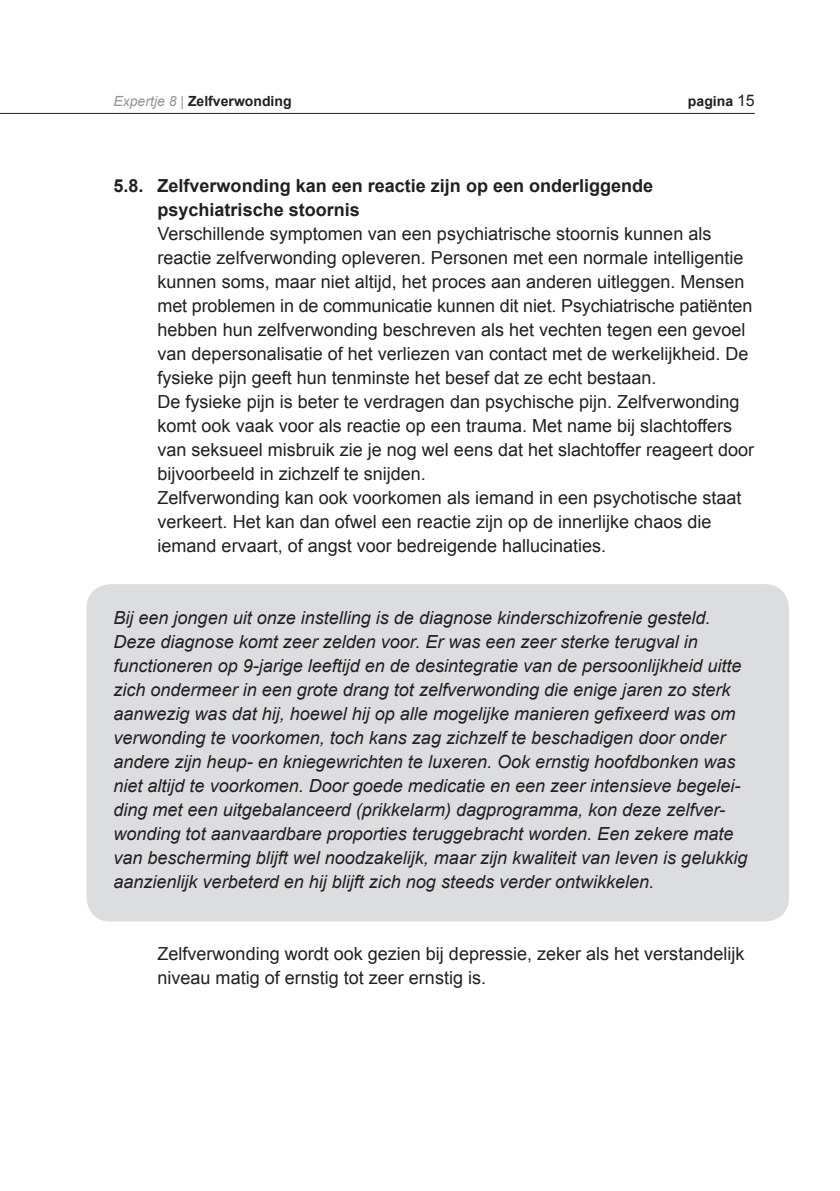
<style>
.page{position:relative;width:840px;height:1191px;background:#fff}
.page>*{position:absolute;margin:0;border:0;box-sizing:border-box;transform-origin:0 0}
.t1{font:18px/24px "Arial";color:#231f20}
.t2{font:italic 18px/24px "Arial";color:#231f20}
.t3{font:700 18px/24px "Arial";color:#231f20}
.t4{font:700 14px "Arial";color:#231f20}
.s1{font-weight:400;font-style:italic;color:#939598}
.s2{font-weight:400;color:#939598}
.s3{font-weight:400;font-size:16px}
</style>
<div class="page">
<hr style="left:0;top:113px;width:754px;height:1px;background:#231f20">
<div style="left:86px;top:584px;width:702px;height:337px;background:#dcdddf;border-radius:24px"></div>
<p class="t4" style="left:113px;top:92px;width:179px"><span class="s1">Expertje 8</span> <span class="s2">|</span> Zelfverwonding</p>
<p class="t4" style="left:687px;top:92px;width:68px">pagina <span class="s3">15</span></p>
<p class="t3" style="left:157px;top:174px;width:497px;text-indent:-44px">5.8. Zelfverwonding kan een reactie zijn op een onderliggende psychiatrische stoornis</p>
<p class="t1" style="left:157px;top:222px;width:598px">Verschillende symptomen van een psychiatrische stoornis kunnen als reactie zelfverwonding opleveren. Personen met een normale intelligentie kunnen soms, maar niet altijd, het proces aan anderen uitleggen. Mensen met problemen in de communicatie kunnen dit niet. Psychiatrische patiënten hebben hun zelfverwonding beschreven als het vechten tegen een gevoel van depersonalisatie of het verliezen van contact met de werkelijkheid. De fysieke pijn geeft hun tenminste het besef dat ze echt bestaan.<br>De fysieke pijn is beter te verdragen dan psychische pijn. Zelfverwonding komt ook vaak voor als reactie op een trauma. Met name bij slachtoffers van seksueel misbruik zie je nog wel eens dat het slachtoffer reageert door bijvoorbeeld in zichzelf te snijden.<br>Zelfverwonding kan ook voorkomen als iemand in een psychotische staat verkeert. Het kan dan ofwel een reactie zijn op de innerlijke chaos die iemand ervaart, of angst voor bedreigende hallucinaties.</p>
<p class="t2" style="left:113px;top:606px;width:635px">Bij een jongen uit onze instelling is de diagnose kinderschizofrenie gesteld.<br>Deze diagnose komt zeer zelden voor. Er was een zeer sterke terugval in functioneren op 9-jarige leeftijd en de desintegratie van de persoonlijkheid uitte zich ondermeer in een grote drang tot zelfverwonding die enige jaren zo sterk aanwezig was dat hij, hoewel hij op alle mogelijke manieren gefixeerd was om verwonding te voorkomen, toch kans zag zichzelf te beschadigen door onder andere zijn heup- en kniegewrichten te luxeren. Ook ernstig hoofdbonken was niet altijd te voorkomen. Door goede medicatie en een zeer intensieve begelei&shy;ding met een uitgebalanceerd (prikkelarm) dagprogramma, kon deze zelfver&shy;wonding tot aanvaardbare proporties teruggebracht worden. Een zekere mate van bescherming blijft wel noodzakelijk, maar zijn kwaliteit van leven is gelukkig aanzienlijk verbeterd en hij blijft zich nog steeds verder ontwikkelen.</p>
<p class="t1" style="left:157px;top:942px;width:588px">Zelfverwonding wordt ook gezien bij depressie, zeker als het verstandelijk niveau matig of ernstig tot zeer ernstig is.</p>
</div>
